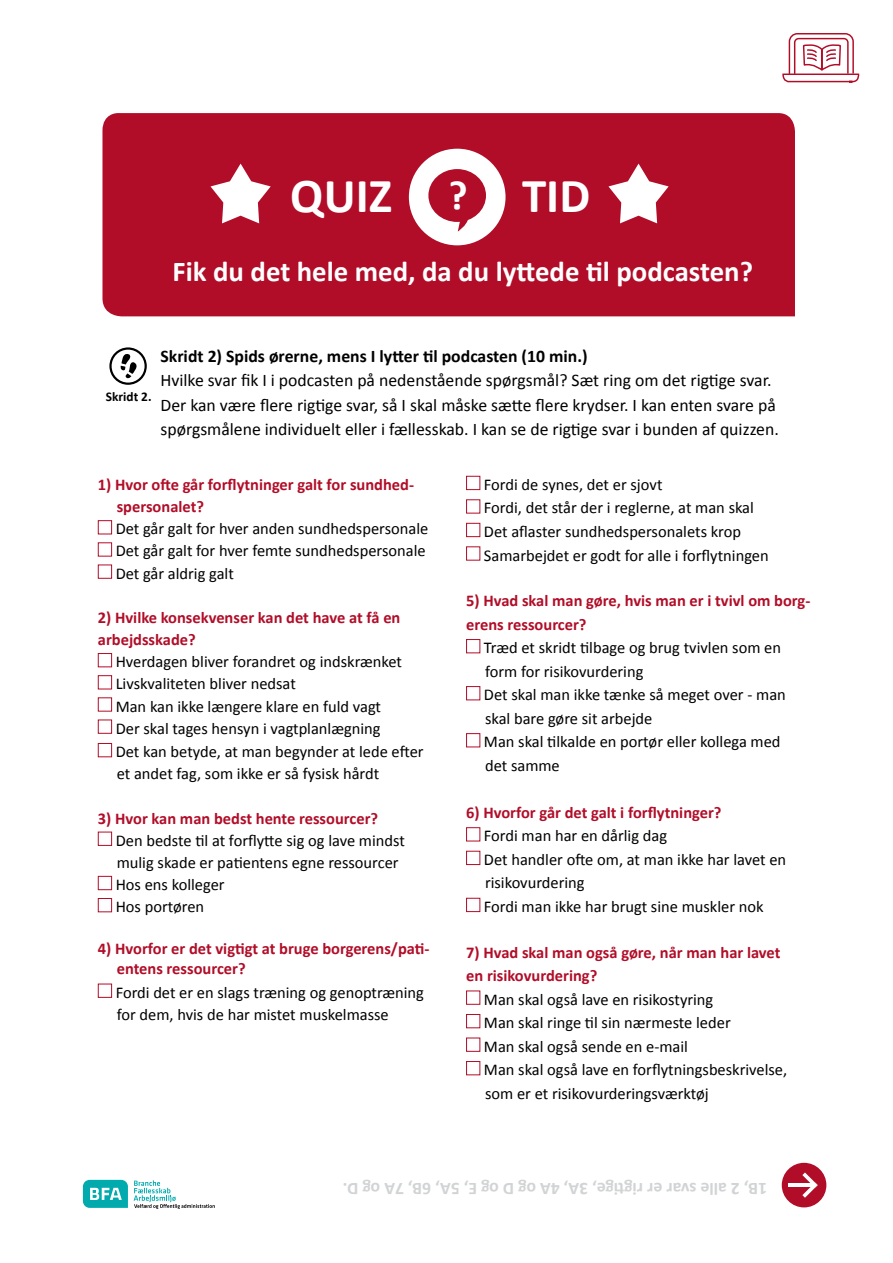
<style>
.page{position:relative;width:893px;height:1263px;background:#fff}
.page>*{position:absolute;margin:0;border:0;box-sizing:border-box;transform-origin:0 0}
.t1{font:700 49.05px "Calibri";color:#fff}
.t2{font:700 41.4px "Calibri";color:#fff}
.t3{font:700 28.8px "Calibri";color:#fff}
.t4{font:17.7px/24.3px "Calibri";color:#000}
.t5{font:700 17.7px "Calibri";color:#000}
.t6{font:700 17.7px "Calibri";color:#d1d3d4}
.t7{font:16.5px/23.5px "Calibri";color:#000}
.t8{font:700 16.5px/23.5px "Calibri";color:#b10d28}
.t9{font:700 13.35px "Calibri";color:#000}
</style>
<div class="page">
<div style="left:466px;top:476px;width:14px;height:14px;border:1px solid #b10d28"></div>
<div style="left:466px;top:499px;width:14px;height:14px;border:1px solid #b10d28"></div>
<div style="left:466px;top:523px;width:14px;height:14px;border:1px solid #b10d28"></div>
<div style="left:466px;top:546px;width:14px;height:14px;border:1px solid #b10d28"></div>
<div style="left:466px;top:639px;width:14px;height:14px;border:1px solid #b10d28"></div>
<div style="left:466px;top:686px;width:14px;height:14px;border:1px solid #b10d28"></div>
<div style="left:466px;top:733px;width:14px;height:14px;border:1px solid #b10d28"></div>
<div style="left:466px;top:827px;width:14px;height:14px;border:1px solid #b10d28"></div>
<div style="left:466px;top:851px;width:14px;height:14px;border:1px solid #b10d28"></div>
<div style="left:466px;top:898px;width:14px;height:14px;border:1px solid #b10d28"></div>
<div style="left:466px;top:990px;width:14px;height:15px;border:1px solid #b10d28"></div>
<div style="left:466px;top:1014px;width:14px;height:14px;border:1px solid #b10d28"></div>
<div style="left:466px;top:1038px;width:14px;height:14px;border:1px solid #b10d28"></div>
<div style="left:466px;top:1061px;width:14px;height:14px;border:1px solid #b10d28"></div>
<div style="left:102px;top:113px;width:693px;height:204px;background:#b10d28"></div>
<div style="left:409px;top:149px;width:97px;height:96px;background:#fff;border-radius:50%"></div>
<div style="left:428px;top:169px;width:58px;height:53px;background:#b10d28;border-radius:50%"></div>
<svg style="left:458px;top:219px;width:12px;height:13px"></svg>
<svg style="left:608px;top:164px;width:61px;height:59px"></svg>
<svg style="left:210px;top:164px;width:61px;height:59px"></svg>
<div style="left:98px;top:520px;width:14px;height:14px;border:1px solid #b10d28"></div>
<div style="left:98px;top:542px;width:14px;height:14px;border:1px solid #b10d28"></div>
<div style="left:98px;top:565px;width:14px;height:14px;border:1px solid #b10d28"></div>
<div style="left:98px;top:653px;width:14px;height:14px;border:1px solid #b10d28"></div>
<div style="left:98px;top:675px;width:14px;height:14px;border:1px solid #b10d28"></div>
<div style="left:98px;top:697px;width:14px;height:14px;border:1px solid #b10d28"></div>
<div style="left:98px;top:720px;width:14px;height:14px;border:1px solid #b10d28"></div>
<div style="left:98px;top:743px;width:14px;height:14px;border:1px solid #b10d28"></div>
<div style="left:98px;top:832px;width:14px;height:14px;border:1px solid #b10d28"></div>
<div style="left:98px;top:876px;width:14px;height:14px;border:1px solid #b10d28"></div>
<div style="left:98px;top:898px;width:14px;height:14px;border:1px solid #b10d28"></div>
<div style="left:98px;top:984px;width:14px;height:14px;border:1px solid #b10d28"></div>
<div style="left:109px;top:347px;width:38px;height:38px;border:2px solid #000;border-radius:50%"></div>
<svg style="left:120px;top:352px;width:21px;height:27px"></svg>
<svg style="left:782px;top:33px;width:78px;height:50px"></svg>
<div style="left:782px;top:1163px;width:44px;height:44px;background:#b10d28;border-radius:50%"></div>
<hr style="left:788px;top:1183px;width:25px;height:4px;background:#fff">
<svg style="left:802px;top:1172px;width:16px;height:26px"></svg>
<svg style="left:83px;top:1180px;width:45px;height:28px"></svg>
<svg style="left:134px;top:1180px;width:81px;height:29px"></svg>
<h1 class="t1" style="left:290px;top:161px;width:104px">QUIZ</h1>
<h1 class="t1" style="left:522px;top:161px;width:70px">TID</h1>
<h2 class="t2" style="left:449px;top:166px;width:21px">?</h2>
<h3 class="t3" style="left:173px;top:251px;width:582px">Fik du det hele med, da du lyttede til podcasten?</h3>
<p class="t9" style="left:106px;top:387px;width:47px">Skridt 2.</p>
<p class="t5" style="left:160px;top:344px;width:429px">Skridt 2) Spids ørerne, mens I lytter til podcasten (10 min.)</p>
<p class="t4" style="left:160px;top:368px;width:620px">Hvilke svar fik I i podcasten på nedenstående spørgsmål? Sæt ring om det rigtige svar.<br>Der kan være flere rigtige svar, så I skal måske sætte flere krydser. I kan enten svare på spørgsmålene individuelt eller i fællesskab. I kan se de rigtige svar i bunden af quizzen.</p>
<p class="t8" style="left:117px;top:473px;width:299px;line-height:22.2px;text-indent:-19px">1) Hvor ofte går forflytninger galt for sundhed&shy;spersonalet?</p>
<p class="t7" style="left:116px;top:517px;width:314px;line-height:22.2px">Det går galt for hver anden sundhedspersonale<br>Det går galt for hver femte sundhedspersonale<br>Det går aldrig galt</p>
<p class="t8" style="left:98px;top:606px;width:304px;line-height:22.2px">2) Hvilke konsekvenser kan det have at få en arbejdsskade?</p>
<p class="t7" style="left:116px;top:650px;width:309px;line-height:22.4px">Hverdagen bliver forandret og indskrænket Livskvaliteten bliver nedsat<br>Man kan ikke længere klare en fuld vagt<br>Der skal tages hensyn i vagtplanlægning<br>Det kan betyde, at man begynder at lede efter et andet fag, som ikke er så fysisk hårdt</p>
<p class="t8" style="left:98px;top:806px;width:282px">3) Hvor kan man bedst hente ressourcer?</p>
<p class="t7" style="left:116px;top:829px;width:291px;line-height:22.2px">Den bedste til at forflytte sig og lave mindst mulig skade er patientens egne ressourcer<br>Hos ens kolleger<br>Hos portøren</p>
<p class="t8" style="left:117px;top:938px;width:314px;line-height:20px;text-indent:-19px">4) Hvorfor er det vigtigt at bruge borgerens/pati&shy;entens ressourcer?</p>
<p class="t7" style="left:116px;top:981px;width:310px;line-height:22.2px">Fordi det er en slags træning og genoptræning for dem, hvis de har mistet muskelmasse</p>
<p class="t7" style="left:484px;top:472px;width:286px">Fordi de synes, det er sjovt<br>Fordi, det står der i reglerne, at man skal Det aflaster sundhedspersonalets krop Samarbejdet er godt for alle i forflytningen</p>
<p class="t8" style="left:466px;top:588px;width:346px">5) Hvad skal man gøre, hvis man er i tvivl om borg&shy;erens ressourcer?</p>
<p class="t7" style="left:484px;top:635px;width:303px">Træd et skridt tilbage og brug tvivlen som en form for risikovurdering<br>Det skal man ikke tænke så meget over - man skal bare gøre sit arbejde<br>Man skal tilkalde en portør eller kollega med det samme</p>
<p class="t8" style="left:466px;top:800px;width:257px">6) Hvorfor går det galt i forflytninger?</p>
<p class="t7" style="left:484px;top:824px;width:304px">Fordi man har en dårlig dag<br>Det handler ofte om, at man ikke har lavet en risikovurdering<br>Fordi man ikke har brugt sine muskler nok</p>
<p class="t8" style="left:466px;top:940px;width:316px">7) Hvad skal man også gøre, når man har lavet en risikovurdering?</p>
<p class="t7" style="left:484px;top:987px;width:305px">Man skal også lave en risikostyring<br>Man skal ringe til sin nærmeste leder<br>Man skal også sende en e-mail<br>Man skal også lave en forflytningsbeskrivelse, som er et risikovurderingsværktøj</p>
<p class="t6" style="left:767px;top:1201px;width:426px;rotate:-180deg">1B, 2 alle svar er rigtige, 3A, 4A og D og E, 5A, 6B, 7A og D.</p>
</div>
